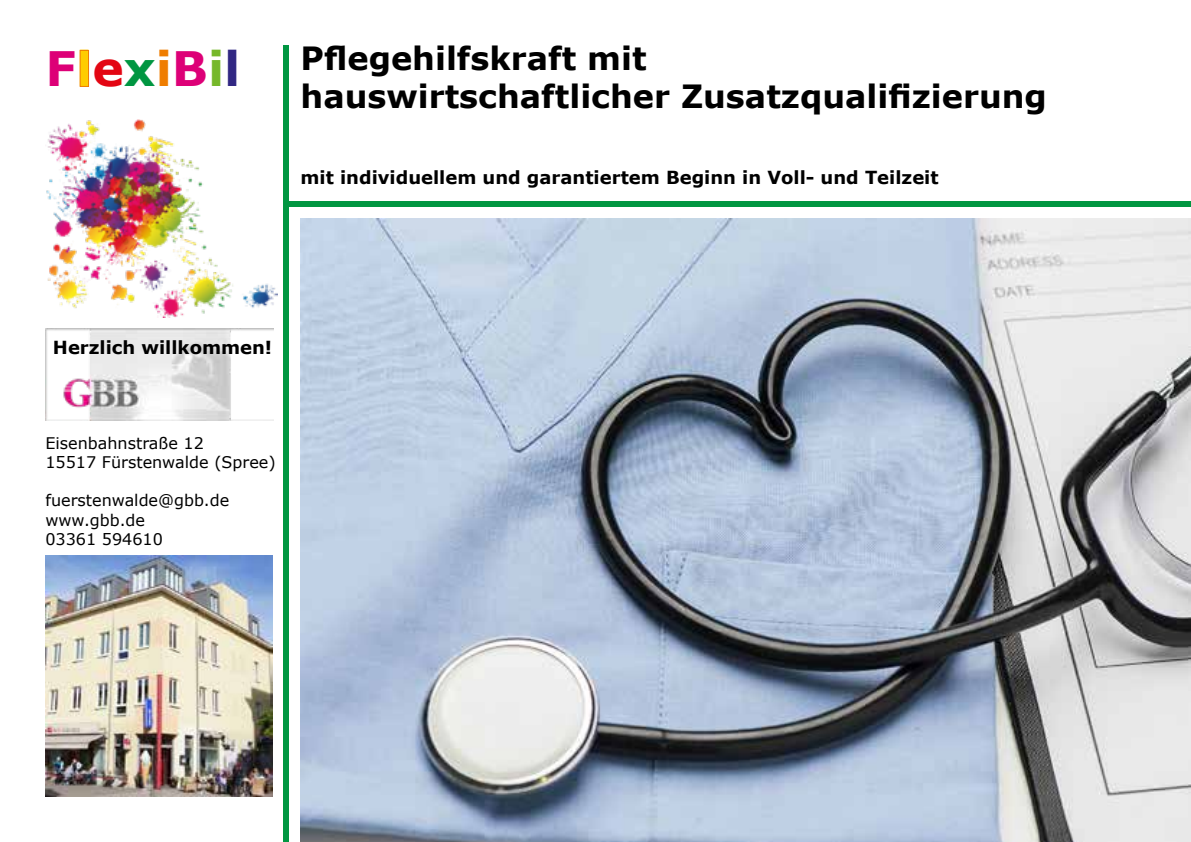
<style>
.page{position:relative;width:1191px;height:842px;background:#fff}
.page>*{position:absolute;margin:0;border:0;box-sizing:border-box;transform-origin:0 0}
.t1{font:700 47.4px "Verdana";color:#d07}
.t2{font:700 32px/38.4px "Verdana";color:#000}
.t3{font:700 18px "Verdana";color:#000}
.t4{font:16px/19.2px "Verdana";color:#000}
.s1{color:#fc0}
.s2{color:#e30613}
.s3{color:#009641}
.s4{color:#ef7d00}
.s5{color:#76b82a}
.s6{color:#312783}
</style>
<div class="page">
<img style="left:45px;top:329px;width:228px;height:91px">
<img style="left:45px;top:556px;width:227px;height:241px">
<div style="left:80px;top:50px;width:9px;height:37px;border:1px solid #ef7d00"></div>
<div style="left:283px;top:201px;width:908px;height:6px;background:#009641"></div>
<div style="left:283px;top:45px;width:6px;height:797px;background:#009641"></div>
<img style="left:300px;top:218px;width:891px;height:624px">
<img style="left:45px;top:119px;width:233px;height:199px">
<h1 class="t1" style="left:45px;top:38px;width:197px">F<span class="s1">l</span><span class="s2">e</span><span class="s3">x</span><span class="s4">i</span>B<span class="s5">i</span><span class="s6">l</span></h1>
<h2 class="t2" style="left:300px;top:39px;width:748px">Pflegehilfskraft mit<br>hauswirtschaftlicher Zusatzqualifizierung</h2>
<p class="t3" style="left:300px;top:166px;width:639px">mit individuellem und garantiertem Beginn in Voll- und Teilzeit</p>
<p class="t3" style="left:53px;top:336px;width:221px">Herzlich willkommen!</p>
<p class="t4" style="left:45px;top:434px;width:232px">Eisenbahnstraße 12<br>15517 Fürstenwalde (Spree)</p>
<p class="t4" style="left:45px;top:491px;width:185px">fuerstenwalde@gbb.de www.gbb.de<br>03361 594610</p>
</div>
